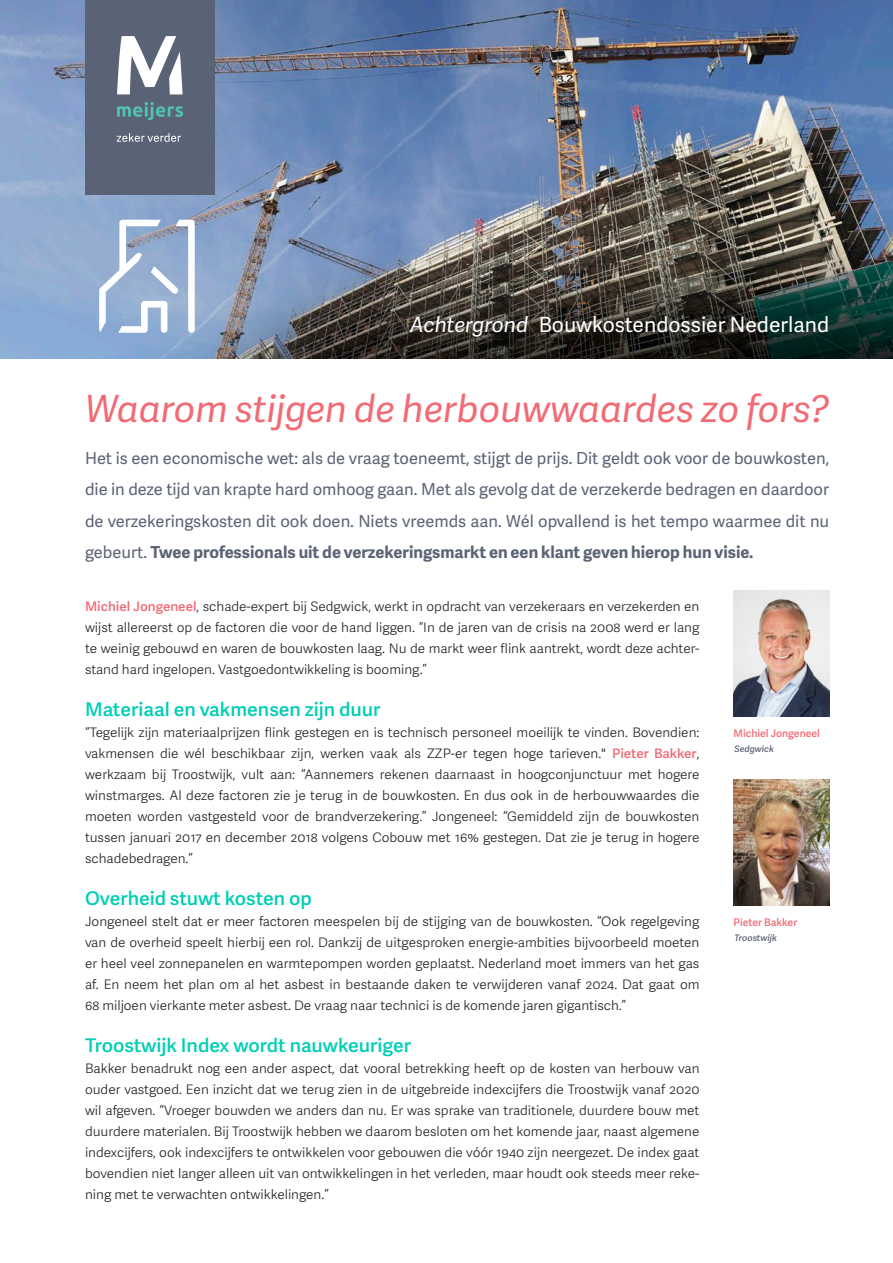
<style>
.page{position:relative;width:893px;height:1263px;background:#fff}
.page>*{position:absolute;margin:0;border:0;box-sizing:border-box;transform-origin:0 0}
.kop{font:italic 37.5px "Adelle Sans";color:#f16b75}
.Titlel{font:21px "Adelle Sans";color:#fff}
.tk{font:600 18.9px "Adelle Sans";color:#00ceb6}
.intro{font:16.5px/31.5px "Adelle Sans";color:#5b6375;text-align:justify}
.t1{font:300 13.05px/21px "Adelle Sans";color:#231f20;text-align:justify}
.naam_foto{font:600 10.5px "Adelle Sans";color:#f16b75}
.functie_foto{font:italic 600 9px "Adelle Sans";color:#5b6375}
.s1{font-style:italic}
.s2{font-weight:700}
.s3{font-weight:600;color:#f16b75}
</style>
<div class="page">
<img style="left:733px;top:590px;width:96px;height:126px">
<img style="left:733px;top:779px;width:96px;height:126px">
<img style="left:0;top:0;width:893px;height:359px">
<svg style="left:99px;top:220px;width:96px;height:113px"></svg>
<div style="left:85px;top:0;width:130px;height:195px;background:#5a6275"></div>
<svg style="left:117px;top:36px;width:66px;height:58px"></svg>
<svg style="left:117px;top:102px;width:66px;height:18px"></svg>
<svg style="left:117px;top:133px;width:64px;height:9px"></svg>
<p class="Titlel" style="left:410px;top:310px;width:421px"><span class="s1">Achtergrond</span> Bouwkostendossier Nederland</p>
<p class="kop" style="left:85px;top:381px;width:746px">Waarom stijgen de herbouwwaardes zo fors?</p>
<p class="intro" style="left:85px;top:441px;width:746px">Het is een economische wet: als de vraag toeneemt, stijgt de prijs. Dit geldt ook voor de bouwkosten, die in deze tijd van krapte hard omhoog gaan. Met als gevolg dat de verzekerde bedragen en daardoor de verzekeringskosten dit ook doen. Niets vreemds aan. Wél opvallend is het tempo waarmee dit nu gebeurt. <span class="s2">Twee professionals uit de verzekeringsmarkt en een klant geven hierop hun visie.</span></p>
<p class="t1" style="left:85px;top:595px;width:616px"><span class="s3">Michiel Jongeneel</span>, schade-expert bij Sedgwick, werkt in opdracht van verzekeraars en verzekerden en wijst allereerst op de factoren die voor de hand liggen. “In de jaren van de crisis na 2008 werd er lang te weinig gebouwd en waren de bouwkosten laag. Nu de markt weer flink aantrekt, wordt deze achter&shy;stand hard ingelopen. Vastgoedontwikkeling is booming.”</p>
<p class="tk" style="left:85px;top:695px;width:297px">Materiaal en vakmensen zijn duur</p>
<p class="t1" style="left:85px;top:721px;width:616px">“Tegelijk zijn materiaalprijzen flink gestegen en is technisch personeel moeilijk te vinden. Bovendien: vakmensen die wél beschikbaar zijn, werken vaak als ZZP-er tegen hoge tarieven." <span class="s3">Pieter Bakker</span>, werkzaam bij Troostwijk, vult aan: “Aannemers rekenen daarnaast in hoogconjunctuur met hogere winstmarges. Al deze factoren zie je terug in de bouwkosten. En dus ook in de herbouwwaardes die moeten worden vastgesteld voor de brandverzekering.” Jongeneel: “Gemiddeld zijn de bouwkosten tussen januari 2017 en december 2018 volgens Cobouw met 16% gestegen. Dat zie je terug in hogere schadebedragen.”</p>
<p class="tk" style="left:85px;top:884px;width:228px">Overheid stuwt kosten op</p>
<p class="t1" style="left:85px;top:910px;width:616px">Jongeneel stelt dat er meer factoren meespelen bij de stijging van de bouwkosten. “Ook regelgeving van de overheid speelt hierbij een rol. Dankzij de uitgesproken energie-ambities bijvoorbeeld moeten er heel veel zonnepanelen en warmtepompen worden geplaatst. Nederland moet immers van het gas af. En neem het plan om al het asbest in bestaande daken te verwijderen vanaf 2024. Dat gaat om 68 miljoen vierkante meter asbest. De vraag naar technici is de komende jaren gigantisch.”</p>
<p class="tk" style="left:85px;top:1031px;width:328px">Troostwijk Index wordt nauwkeuriger</p>
<p class="t1" style="left:85px;top:1057px;width:616px">Bakker benadrukt nog een ander aspect, dat vooral betrekking heeft op de kosten van herbouw van ouder vastgoed. Een inzicht dat we terug zien in de uitgebreide indexcijfers die Troostwijk vanaf 2020 wil afgeven. “Vroeger bouwden we anders dan nu. Er was sprake van traditionele, duurdere bouw met duurdere materialen. Bij Troostwijk hebben we daarom besloten om het komende jaar, naast algemene indexcijfers, ook indexcijfers te ontwikkelen voor gebouwen die vóór 1940 zijn neergezet. De index gaat bovendien niet langer alleen uit van ontwikkelingen in het verleden, maar houdt ook steeds meer reke&shy;ning met te verwachten ontwikkelingen.”</p>
<p class="naam_foto" style="left:733px;top:725px;width:88px">Michiel Jongeneel</p>
<p class="functie_foto" style="left:735px;top:742px;width:41px">Sedgwick</p>
<p class="naam_foto" style="left:733px;top:914px;width:65px">Pieter Bakker</p>
<p class="functie_foto" style="left:735px;top:931px;width:44px">Troostwijk</p>
</div>
